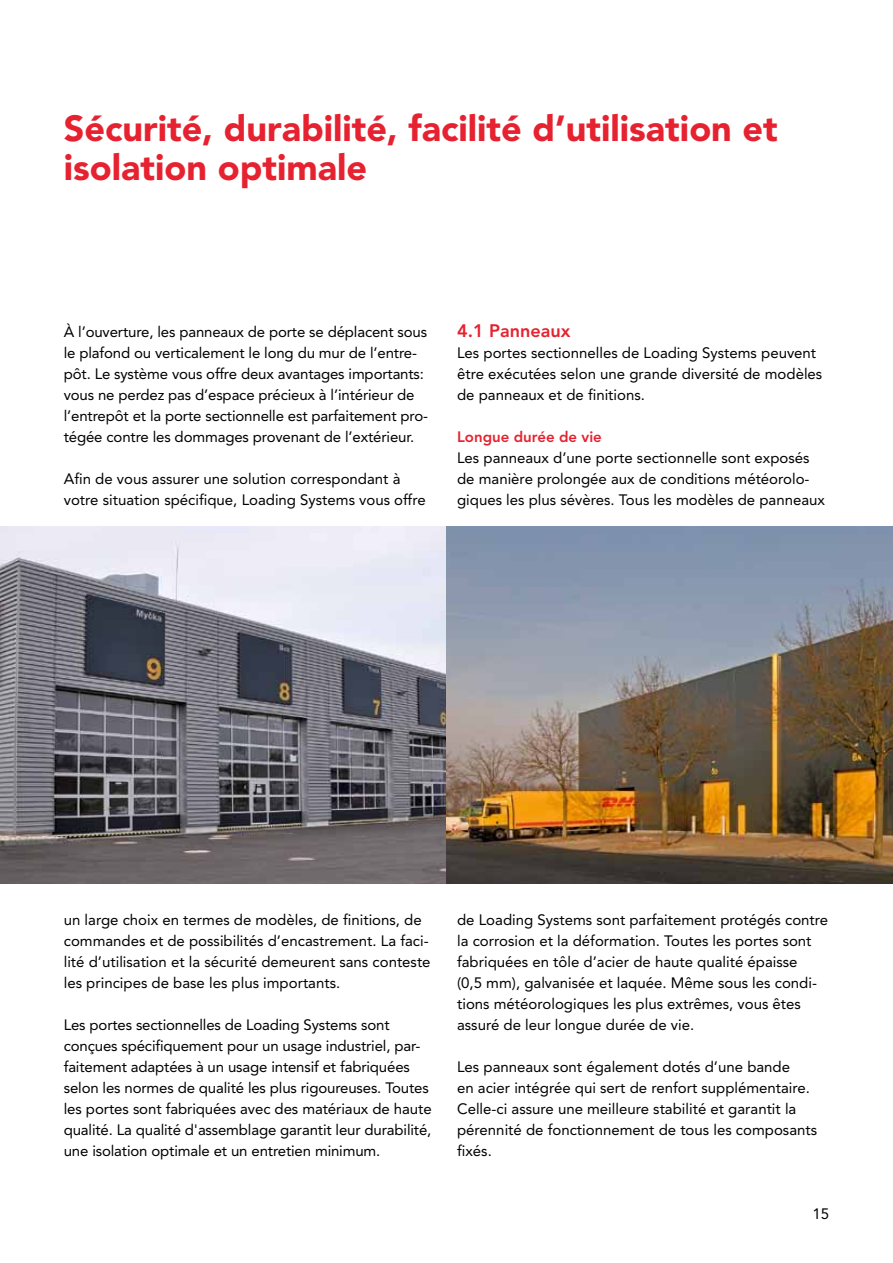
<style>
.page{position:relative;width:893px;height:1263px;background:#fff}
.page>*{position:absolute;margin:0;border:0;box-sizing:border-box;transform-origin:0 0}
.t1{font:900 36px/39px "LS Sans Com";color:#e62230}
.t2{font:800 18px "LS Sans Com";color:#e62230}
.t3{font:15px/21px "LS Sans Com";color:#000}
.s1{font-weight:800;color:#e62230}
</style>
<div class="page">
<img style="left:0;top:526px;width:446px;height:357px">
<img style="left:446px;top:526px;width:447px;height:357px">
<p class="t1" style="left:64px;top:109px;width:716px">Sécurité, durabilité, facilité d’utilisation et isolation optimale</p>
<p class="t3" style="left:64px;top:321px;width:366px">À l’ouverture, les panneaux de porte se déplacent sous le plafond ou verticalement le long du mur de l’entre&shy;pôt. Le système vous offre deux avantages importants: vous ne perdez pas d’espace précieux à l’intérieur de l’entrepôt et la porte sectionnelle est parfaitement pro&shy;tégée contre les dommages provenant de l’extérieur.</p>
<p class="t3" style="left:64px;top:468px;width:363px">Afin de vous assurer une solution correspondant à votre situation spécifique, Loading Systems vous offre</p>
<p class="t2" style="left:457px;top:320px;width:115px">4.1 Panneaux</p>
<p class="t3" style="left:457px;top:342px;width:367px">Les portes sectionnelles de Loading Systems peuvent être exécutées selon une grande diversité de modèles de panneaux et de finitions.</p>
<p class="t3" style="left:457px;top:426px;width:369px"><span class="s1">Longue durée de vie<br></span>Les panneaux d’une porte sectionnelle sont exposés de manière prolongée aux de conditions météorolo&shy;giques les plus sévères. Tous les modèles de panneaux</p>
<p class="t3" style="left:64px;top:909px;width:368px">un large choix en termes de modèles, de finitions, de commandes et de possibilités d’encastrement. La faci&shy;lité d’utilisation et la sécurité demeurent sans conteste les principes de base les plus importants.</p>
<p class="t3" style="left:64px;top:1014px;width:369px">Les portes sectionnelles de Loading Systems sont conçues spécifiquement pour un usage industriel, par&shy;faitement adaptées à un usage intensif et fabriquées selon les normes de qualité les plus rigoureuses. Toutes les portes sont fabriquées avec des matériaux de haute qualité. La qualité d'assemblage garantit leur durabilité, une isolation optimale et un entretien minimum.</p>
<p class="t3" style="left:457px;top:909px;width:373px">de Loading Systems sont parfaitement protégés contre la corrosion et la déformation. Toutes les portes sont fabriquées en tôle d’acier de haute qualité épaisse<br>(0,5 mm), galvanisée et laquée. Même sous les condi&shy;tions météorologiques les plus extrêmes, vous êtes assuré de leur longue durée de vie.</p>
<p class="t3" style="left:457px;top:1056px;width:361px">Les panneaux sont également dotés d’une bande<br>en acier intégrée qui sert de renfort supplémentaire.<br>Celle-ci assure une meilleure stabilité et garantit la pérennité de fonctionnement de tous les composants fixés.</p>
<p class="t3" style="left:812px;top:1203px;width:18px">15</p>
</div>
